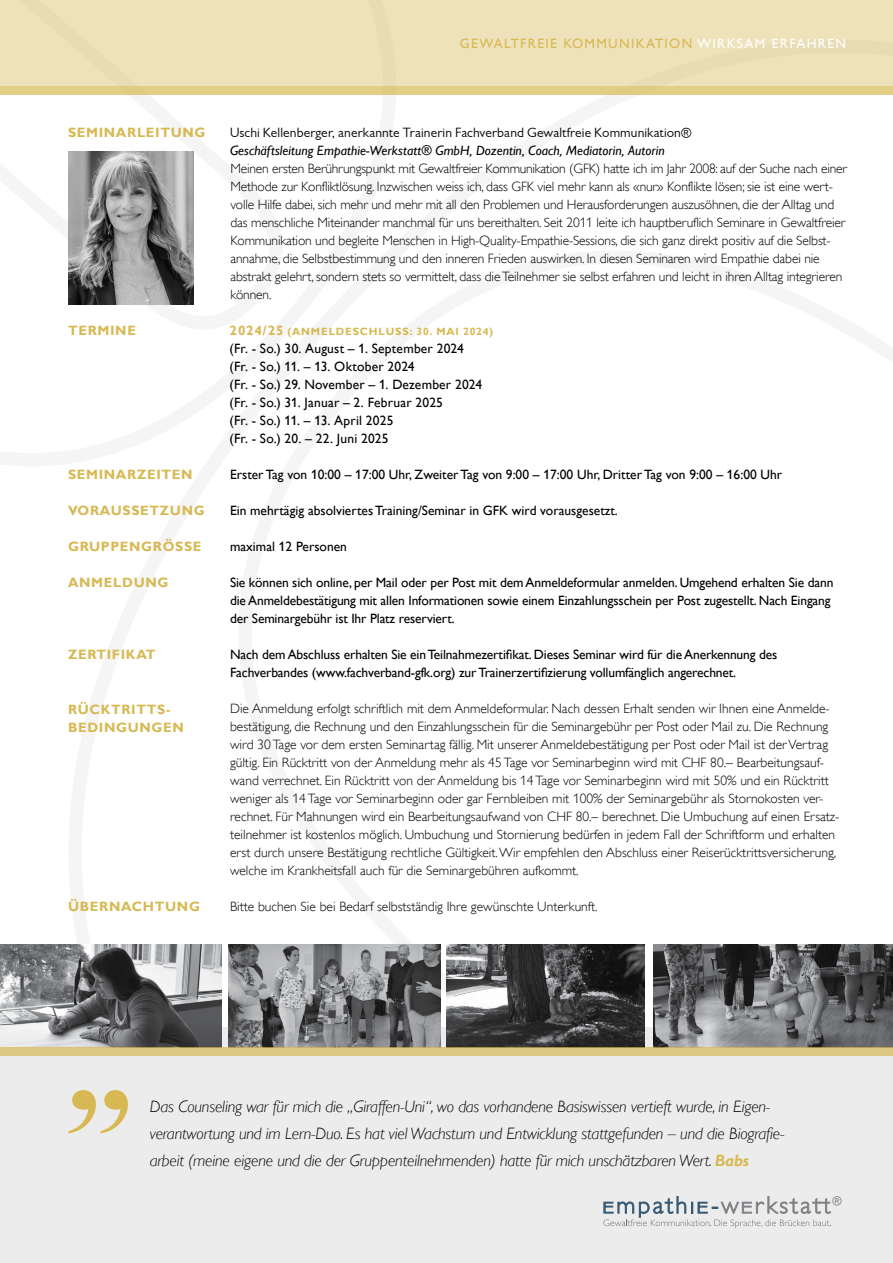
<style>
.page{position:relative;width:893px;height:1263px;background:#fff}
.page>*{position:absolute;margin:0;border:0;box-sizing:border-box;transform-origin:0 0}
.t1{font:italic 300 16.5px/27px "Gill Alt One";letter-spacing:-.01em;color:#000}
.t2{font:300 13.5px/18px "Gill Alt One";color:#000}
.t3{font:13.5px/18px "Gill Alt One";letter-spacing:-.01em;color:#000}
.t4{font:13.5px/18px "Gill Alt One";letter-spacing:.015em;color:#000}
.t5{font:700 13.5px/18px "Gill Alt One";letter-spacing:.05em;color:#d7b953}
.t6{font:13.5px "Gill Sans Alt One";letter-spacing:.01em;color:#000}
.t7{font:italic 13.5px "Gill Alt One";letter-spacing:.005em;color:#000}
.t8{font:13.5px "Gill Alt One";letter-spacing:.1em;color:#d7b953}
.t9{font:13.5px "Gill Alt One";letter-spacing:.1em;color:#fff}
.t10{font:12.45px "Gill Sans";color:#808285}
.t11{font:700 10.5px "Gill Alt One";letter-spacing:.08em;color:#d7b953}
.s1{color:#d7b953}
.s2{font-size:13.5px}
.s3{font-family:"Gill Sans";font-weight:700;color:#d7b953}
</style>
<div class="page">
<div style="left:0;top:86px;width:893px;height:8px;background:#e3ce86"></div>
<div style="left:0;top:0;width:893px;height:86px;background:#eee2ba"></div>
<div style="left:0;top:1027px;width:893px;height:236px;background:#edeced"></div>
<svg style="left:68px;top:1090px;width:60px;height:43px"></svg>
<img style="left:0;top:944px;width:222px;height:103px">
<img style="left:229px;top:944px;width:211px;height:103px">
<img style="left:653px;top:944px;width:240px;height:103px">
<img style="left:446px;top:944px;width:198px;height:103px">
<div style="left:0;top:1047px;width:893px;height:8px;background:#ddc881"></div>
<img style="left:68px;top:152px;width:125px;height:152px">
<svg style="left:603px;top:1196px;width:228px;height:32px"></svg>
<p class="t8" style="left:460px;top:36px;width:22px">Gewaltf</p>
<p class="t8" style="left:528px;top:36px;width:16px">reie</p>
<p class="t8" style="left:563px;top:36px;width:33px">Kommu</p>
<p class="t8" style="left:619px;top:36px;width:20px">nikati</p>
<p class="t9" style="left:669px;top:36px;width:67px"><span class="s1">on</span> Wirksame</p>
<p class="t9" style="left:780px;top:36px;width:19px">rfah</p>
<p class="t9" style="left:818px;top:36px;width:30px">ren</p>
<p class="t5" style="left:68px;top:123px;width:139px">SEMINARLEITUNG</p>
<p class="t6" style="left:230px;top:125px;width:463px">Uschi Kellenberger, anerkannte Trainerin Fachverband Gewaltfreie Kommunikation®</p>
<p class="t7" style="left:230px;top:143px;width:436px">Geschäftsleitung Empathie-Werkstatt® GmbH, Dozentin, Coach, Mediatorin, Autorin</p>
<p class="t5" style="left:68px;top:321px;width:77px">TERMINE</p>
<p class="t2" style="left:230px;top:160px;width:618px">Meinen ersten Berührungspunkt mit Gewaltfreier Kommunikation (GFK) hatte ich im Jahr 2008: auf der Suche nach einer Methode zur Konfliktlösung. Inzwischen weiss ich, dass GFK viel mehr kann als «nur» Konflikte lösen; sie ist eine wert&shy;volle Hilfe dabei, sich mehr und mehr mit all den Problemen und Herausforderungen auszusöhnen, die der Alltag und das menschliche Miteinander manchmal für uns bereithalten. Seit 2011 leite ich hauptberuflich Seminare in Gewaltfreier Kommunikation und begleite Menschen in High-Quality-Empathie-Sessions, die sich ganz direkt positiv auf die Selbst&shy;annahme, die Selbstbestimmung und den inneren Frieden auswirken. In diesen Seminaren wird Empathie dabei nie abstrakt gelehrt, sondern stets so vermittelt, dass die Teilnehmer sie selbst erfahren und leicht in ihren Alltag integrieren können.</p>
<p class="t11" style="left:230px;top:325px;width:124px"><span class="s2">2024/25</span> (ANMELDESC</p>
<p class="t11" style="left:369px;top:325px;width:126px">HLUSS: 30. MAI 2024)</p>
<p class="t4" style="left:230px;top:339px;width:254px">(Fr. - So.) 30. August – 1. September 2024 (Fr. - So.) 11. – 13. Oktober 2024<br>(Fr. - So.) 29. November – 1. Dezember 2024 (Fr. - So.) 31. Januar – 2. Februar 2025<br>(Fr. - So.) 11. – 13. April 2025<br>(Fr. - So.) 20. – 22. Juni 2025</p>
<p class="t5" style="left:68px;top:465px;width:126px">SEMINARZEITEN</p>
<p class="t3" style="left:230px;top:465px;width:554px">Erster Tag von 10:00 – 17:00 Uhr, Zweiter Tag von 9:00 – 17:00 Uhr, Dritter Tag von 9:00 – 16:00 Uhr</p>
<p class="t5" style="left:68px;top:501px;width:64px">VORAUSSE</p>
<p class="t5" style="left:149px;top:501px;width:57px">TZUNG</p>
<p class="t3" style="left:230px;top:501px;width:389px">Ein mehrtägig absolviertes Training/Seminar in GFK wird vorausgesetzt.</p>
<p class="t5" style="left:68px;top:537px;width:117px">GRUPPENGRÖSSE</p>
<p class="t3" style="left:230px;top:537px;width:118px">maximal 12 Personen</p>
<p class="t5" style="left:68px;top:573px;width:102px">ANMELDUNG</p>
<p class="t3" style="left:230px;top:573px;width:605px">Sie können sich online, per Mail oder per Post mit dem Anmeldeformular anmelden. Umgehend erhalten Sie dann die Anmeldebestätigung mit allen Informationen sowie einem Einzahlungsschein per Post zugestellt.Nach Eingang der Seminargebühr ist Ihr Platz reserviert.</p>
<p class="t5" style="left:68px;top:645px;width:89px">ZERTIFIKAT</p>
<p class="t3" style="left:230px;top:645px;width:549px">Nach dem Abschluss erhalten Sie einTeilnahmezertifikat. Dieses Seminar wird für die Anerkennung des<br>Fachverbandes (www.fachverband-gfk.org) zurTrainerzertifizierung vollumfänglich angerechnet.</p>
<p class="t2" style="left:230px;top:699px;width:611px">Die Anmeldung erfolgt schriftlich mit dem Anmeldeformular. Nach dessen Erhalt senden wir Ihnen eine Anmelde&shy;bestätigung, die Rechnung und den Einzahlungsschein für die Seminargebühr per Post oder Mail zu. Die Rechnung wird 30 Tage vor dem ersten Seminartag fällig. Mit unserer Anmeldebestätigung per Post oder Mail ist der Vertrag gültig. Ein Rücktritt von der Anmeldung mehr als 45 Tage vor Seminarbeginn wird mit CHF 80.– Bearbeitungsauf&shy;wand verrechnet. Ein Rücktritt von der Anmeldung bis 14 Tage vor Seminarbeginn wird mit 50% und ein Rücktritt weniger als 14 Tage vor Seminarbeginn oder gar Fernbleiben mit 100% der Seminargebühr als Stornokosten ver&shy;rechnet. Für Mahnungen wird ein Bearbeitungsaufwand von CHF 80.– berechnet. Die Umbuchung auf einen Ersatz&shy;teilnehmer ist kostenlos möglich. Umbuchung und Stornierung bedürfen in jedem Fall der Schriftform und erhalten erst durch unsere Bestätigung rechtliche Gültigkeit. Wir empfehlen den Abschluss einer Reiserücktrittsversicherung, welche im Krankheitsfall auch für die Seminargebühren aufkommt.</p>
<p class="t5" style="left:68px;top:897px;width:133px">ÜBERNACHTUNG</p>
<p class="t2" style="left:230px;top:897px;width:369px">Bitte buchen Sie bei Bedarf selbstständig Ihre gewünschte Unterkunft.</p>
<p class="t5" style="left:68px;top:700px;width:12px">RÜC</p>
<p class="t5" style="left:68px;top:700px;width:117px;text-indent:33px">KTRITTS-<br>BEDINGUNGEN</p>
<p class="t1" style="left:150px;top:1093px;width:636px">Das Counseling war für mich die „Giraffen-Uni“, wo das vorhandene Basiswissen vertieft wurde, in Eigen&shy;verantwortung und im Lern-Duo. Es hat viel Wachstum und Entwicklung stattgefunden – und die Biografie&shy;arbeit (meine eigene und die der Gruppenteilnehmenden) hatte für mich unschätzbaren Wert. <span class="s3">Babs</span></p>
<p class="t10" style="left:832px;top:1193px;width:11px">®</p>
</div>
